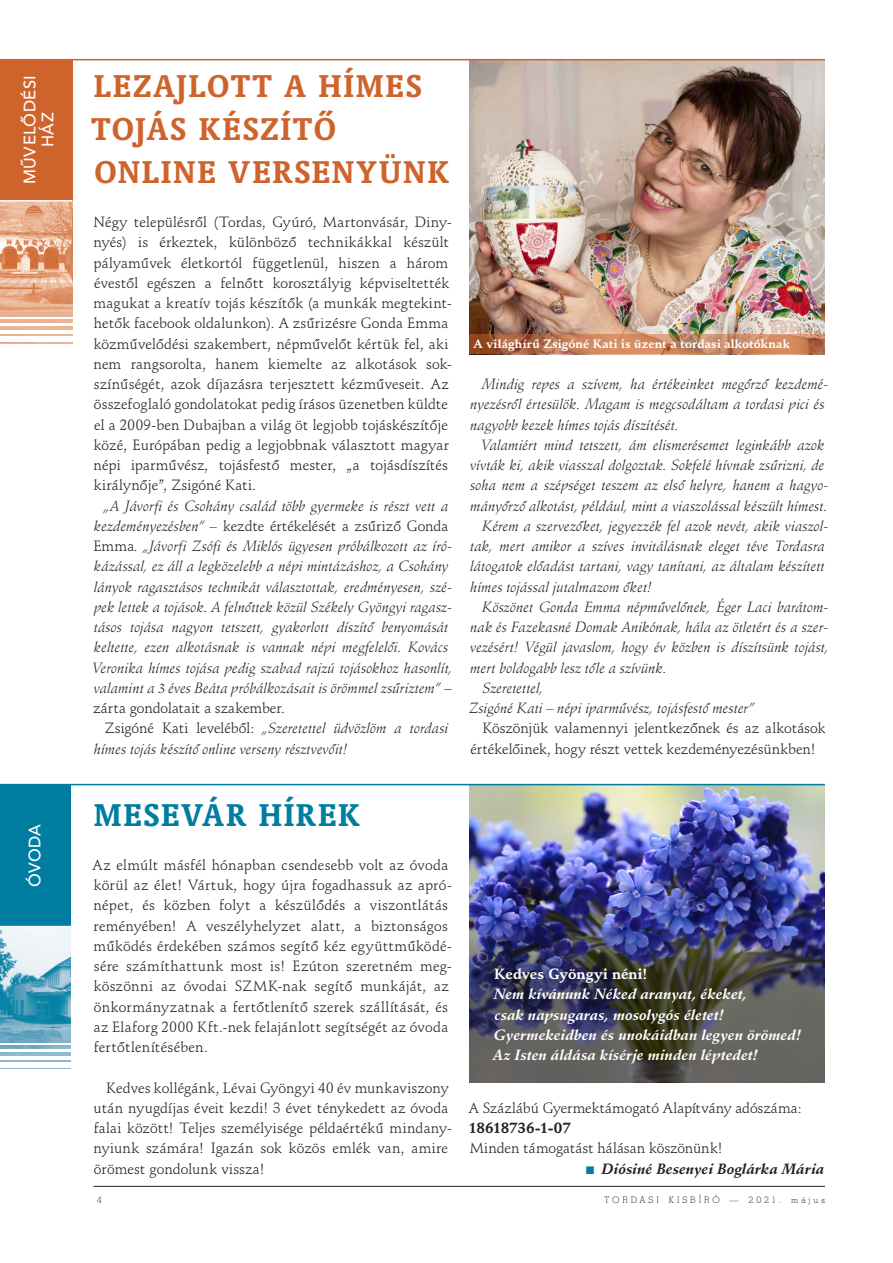
<style>
.page{position:relative;width:893px;height:1263px;background:#fff}
.page>*{position:absolute;margin:0;border:0;box-sizing:border-box;transform-origin:0 0}
.t1{font:700 36px/43.2px "Oranda PFL";letter-spacing:.065em;color:#ce632c}
.t2{font:700 36px "Oranda PFL";letter-spacing:.06em;color:#007da0}
.t3{font:16.5px/18px "Avenir Md PFL";letter-spacing:.07em;color:#fff;text-align:center}
.t4{font:14.55px/20.2px "Schneidler PFL";letter-spacing:.01em;color:#231f20}
.t5{font:italic 14.55px/20.2px "Schneidler PFL";letter-spacing:-.005em;color:#231f20}
.t6{font:italic 700 14.55px/20.2px "Schneidler PFL";letter-spacing:.005em;color:#fff}
.t7{font:italic 700 14.55px "Schneidler PFL";letter-spacing:.005em;color:#231f20}
.t8{font:700 14.55px "Schneidler PFL";color:#fff}
.t9{font:700 14.55px "Schneidler PFL";letter-spacing:-.01em;color:#231f20}
.t10{font:700 12px "Schneidler PFL";letter-spacing:.01em;color:#fff}
.t11{font:9px "Stymie Lt PFL";letter-spacing:.315em;color:#231f20}
.s1{font-style:normal}
</style>
<div class="page">
<hr style="left:94px;top:1186px;width:731px;height:1px;background:#231f20">
<img style="left:470px;top:60px;width:355px;height:275px">
<svg style="left:470px;top:335px;width:355px;height:19px;background:#c07b56"></svg>
<hr style="left:0;top:59px;width:825px;height:1px;background:#ce632c">
<img style="left:0;top:202px;width:72px;height:141px">
<div style="left:0;top:60px;width:72px;height:141px;background:#ce632c"></div>
<hr style="left:0;top:200px;width:72px;height:2px;background:#fff">
<div style="left:0;top:336px;width:72px;height:6px;background:#fff"></div>
<hr style="left:0;top:330px;width:72px;height:4px;background:#fff">
<hr style="left:0;top:324px;width:72px;height:2px;background:#fff">
<hr style="left:0;top:317px;width:72px;height:1px;background:#fff">
<img style="left:470px;top:785px;width:355px;height:142px">
<hr style="left:0;top:784px;width:825px;height:1px;background:#007da0">
<img style="left:0;top:927px;width:71px;height:142px">
<div style="left:0;top:785px;width:71px;height:141px;background:#007da0"></div>
<div style="left:0;top:1062px;width:71px;height:5px;background:#fff"></div>
<hr style="left:0;top:1056px;width:71px;height:3px;background:#fff">
<hr style="left:0;top:1049px;width:71px;height:3px;background:#fff">
<hr style="left:0;top:1043px;width:71px;height:1px;background:#fff">
<img style="left:470px;top:927px;width:355px;height:156px">
<p class="t3" style="left:21px;top:184px;width:109px;rotate:-90deg">MŰVELŐDÉSI<br>HÁZ</p>
<p class="t3" style="left:26px;top:886px;width:64px;rotate:-90deg">ÓVODA</p>
<h1 class="t1" style="left:91px;top:63px;width:359px">LEZAJLOTT A HÍMES<br>TOJÁS KÉSZÍTŐ<br>ONLINE VERSENYÜNK</h1>
<p class="t4" style="left:93px;top:212px;width:360px">Négy településről (Tordas, Gyúró, Martonvásár, Din - nyés) is érkeztek, különböző technikákkal készült pályaművek életkortól függetlenül, hiszen a három évestől egészen a felnőtt korosztályig képviseltették magukat a kreatív tojás készítők (a munkák megtekint&shy;hetők facebook oldalunkon). A zsűrizésre Gonda Emma közművelődési szakembert, népművelőt kértük fel, aki nem rangsorolta, hanem kiemelte az alkotások sok&shy;színűségét, azok díjazásra terjesztett kézműveseit. Az összefoglaló gondolatokat pedig írásos üzenetben küldte el a 2009-ben Dubajban a világ öt legjobb tojáskészítője közé, Európában pedig a legjobbnak választott magyar népi iparművész, tojásfestő mester, „a tojásdíszítés királynője”, Zsigóné Kati.</p>
<p class="t5" style="left:92px;top:495px;width:362px;text-indent:12px">„A Jávorfi és Csohány család több gyermeke is részt vett a kezdeményezésben” – <span class="s1">kezdte értékelését a zsűriző Gonda Emma</span>. „Jávorfi Zsófi és Miklós ügyesen próbálkozott az író&shy;kázással, ez áll a legközelebb a népi mintázáshoz, a Csohány lányok ragasztásos technikát választottak, eredményesen, szé&shy;pek lettek a tojások. A felnőttek közül Székely Gyöngyi ragasz&shy;tásos tojása nagyon tetszett, gyakorlott díszítő benyomását keltette, ezen alkotásnak is vannak népi megfelelői. Kovács Veronika hímes tojása pedig szabad rajzú tojásokhoz hasonlít, valamint a 3 éves Beáta próbálkozásait is örömmel zsűriztem” <span class="s1">– zárta gondolatait a szakember.</span></p>
<p class="t5" style="left:94px;top:718px;width:356px;text-indent:11px"><span class="s1">Zsigóné Kati leveléből:</span> „Szeretettel üdvözlöm a tordasi hímes tojás készítő online verseny résztvevőit!</p>
<h1 class="t2" style="left:94px;top:794px;width:267px">MESEVÁR HÍREK</h1>
<p class="t4" style="left:92px;top:855px;width:361px">Az elmúlt másfél hónapban csendesebb volt az óvoda körül az élet! Vártuk, hogy újra fogadhassuk az apró&shy;népet, és közben folyt a készülődés a viszontlátás reményében! A veszélyhelyzet alatt, a biztonságos működés érdekében számos segítő kéz együttműködé&shy;sére számíthattunk most is! Ezúton szeretném meg&shy;köszönni az óvodai SZMK-nak segítő munkáját, az önkormányzatnak a fertőtlenítő szerek szállítását, és az Elaforg 2000 Kft.-nek felajánlott segítségét az óvoda fertőtlenítésében.</p>
<p class="t4" style="left:94px;top:1077px;width:360px;text-indent:12px">Kedves kollégánk, Lévai Gyöngyi 40 év munkaviszony után nyugdíjas éveit kezdi! 3 évet ténykedett az óvoda falai között! Teljes személyisége példaértékű mindan - nyiunk számára! Igazán sok közös emlék van, amire örömest gondolunk vissza!</p>
<p class="t10" style="left:473px;top:336px;width:318px">A világhírű Zsigóné Kati is üzent a tordasi alkotóknak</p>
<p class="t5" style="left:471px;top:374px;width:359px;text-indent:12px">Mindig repes a szívem, ha értékeinket megőrző kezdemé&shy;nyezésről értesülök. Magam is megcsodáltam a tordasi pici és nagyobb kezek hímes tojás díszítését.</p>
<p class="t5" style="left:482px;top:435px;width:345px">Valamiért mind tetszett, ám elismerésemet leginkább azok</p>
<p class="t5" style="left:470px;top:455px;width:356px">vívták ki, akik viasszal dolgoztak. Sokfelé hívnak zsűrizni, de</p>
<p class="t5" style="left:471px;top:475px;width:359px">soha nem a szépséget teszem az első helyre, hanem a hagyo-</p>
<p class="t5" style="left:471px;top:495px;width:359px">mányőrző alkotást, például, mint a viaszolással készült hímest.</p>
<p class="t5" style="left:483px;top:516px;width:347px">Kérem a szervezőket, jegyezzék fel azok nevét, akik viaszol-</p>
<p class="t5" style="left:470px;top:536px;width:356px">tak, mert amikor a szíves invitálásnak eleget téve Tordasra</p>
<p class="t5" style="left:471px;top:556px;width:356px">látogatok előadást tartani, vagy tanítani, az általam készített</p>
<p class="t5" style="left:471px;top:576px;width:184px">hímes tojással jutalmazom őket!</p>
<p class="t5" style="left:483px;top:597px;width:347px">Köszönet Gonda Emma népművelőnek, Éger Laci barátom-</p>
<p class="t5" style="left:471px;top:617px;width:359px">nak és Fazekasné Domak Anikónak, hála az ötletért és a szer-</p>
<p class="t5" style="left:470px;top:637px;width:360px">vezésért! Végül javaslom, hogy év közben is díszítsünk tojást,</p>
<p class="t5" style="left:471px;top:657px;width:198px">mert boldogabb lesz tőle a szívünk.</p>
<p class="t5" style="left:483px;top:678px;width:63px">Szeretettel,</p>
<p class="t5" style="left:469px;top:698px;width:287px">Zsigóné Kati – népi iparművész, tojásfestő mester”</p>
<p class="t4" style="left:470px;top:718px;width:356px;text-indent:12px">Köszönjük valamennyi jelentkezőnek és az alkotások értékelőinek, hogy részt vettek kezdeményezésünkben!</p>
<p class="t8" style="left:494px;top:965px;width:155px">Kedves Gyöngyi néni!</p>
<p class="t6" style="left:493px;top:984px;width:310px">Nem kívánunk Néked aranyat, ékeket,<br>csak napsugaras, mosolygós életet!<br>Gyermekeidben és unokáidban legyen örömed!<br>Az Isten áldása kísérje minden léptedet!</p>
<p class="t4" style="left:469px;top:1098px;width:334px">A Százlábú Gyermektámogató Alapítvány adószáma:</p>
<p class="t9" style="left:469px;top:1119px;width:104px">18618736-1-07</p>
<p class="t4" style="left:470px;top:1138px;width:254px">Minden támogatást hálásan köszönünk!</p>
<p class="t7" style="left:602px;top:1160px;width:224px">Diósiné Besenyei Boglárka Mária</p>
<p class="t11" style="left:97px;top:1195px;width:6px">4</p>
<p class="t11" style="left:604px;top:1195px;width:222px">TORDASI KISBÍRÓ — 2021. május</p>
</div>
